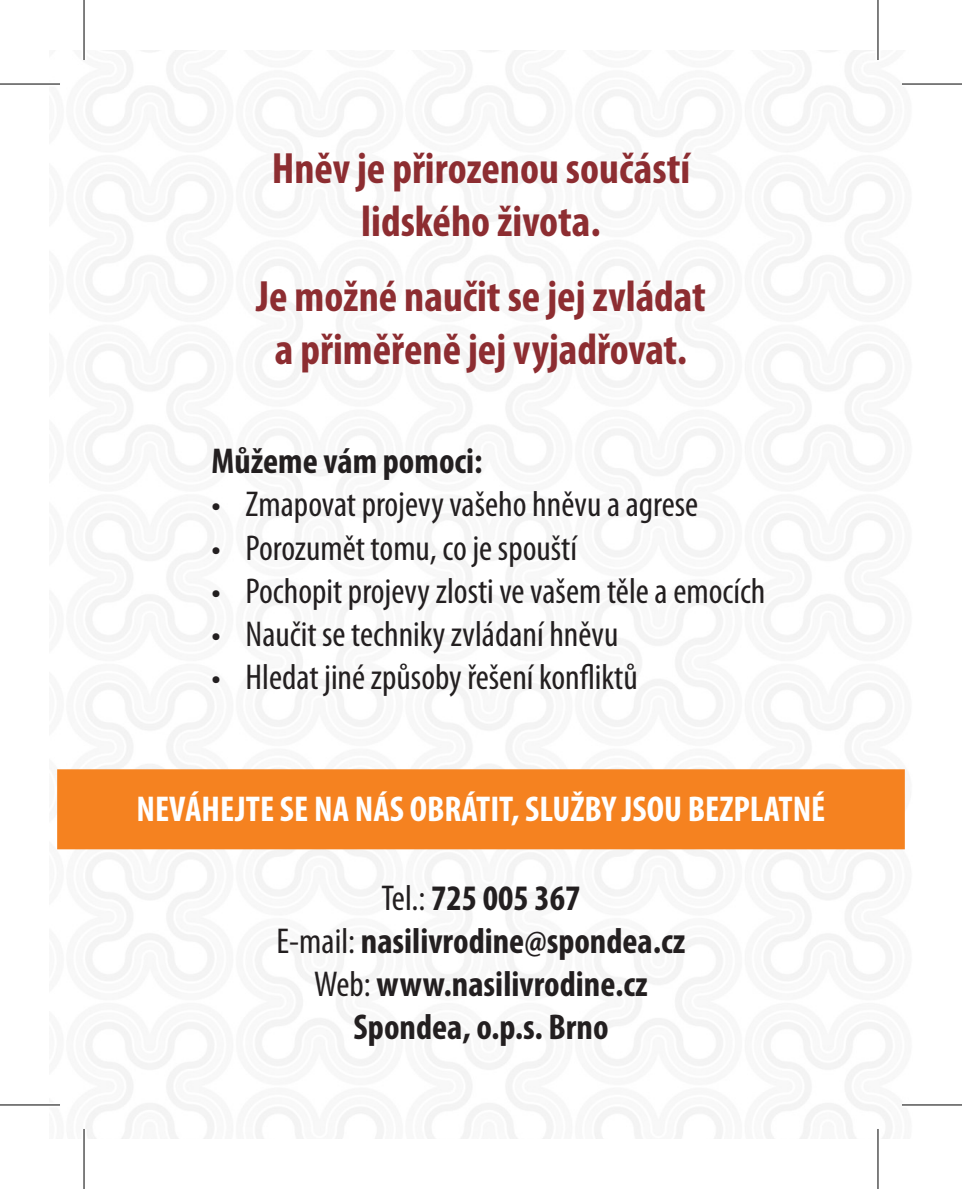
<style>
.page{position:relative;width:962px;height:1189px;background:#fff}
.page>*{position:absolute;margin:0;border:0;box-sizing:border-box;transform-origin:0 0}
.t1{font:700 condensed 44px/52.8px "Myriad Pro";color:#8d2d31;text-align:center}
.t2{font:condensed 36px "Myriad Pro";color:#231f20}
.t3{font:700 condensed 36px/43.2px "Myriad Pro";color:#231f20;text-align:center}
.t4{font:700 condensed 36px "Myriad Pro";color:#fff}
.s1{font-weight:400}
</style>
<div class="page">
<div style="left:57px;top:769px;width:848px;height:80px;background:#f58220"></div>
<svg style="left:0;top:1102px;width:60px;height:4px"></svg>
<svg style="left:902px;top:1102px;width:60px;height:4px"></svg>
<svg style="left:875px;top:0;width:4px;height:60px"></svg>
<svg style="left:878px;top:1129px;width:1px;height:59px"></svg>
<hr style="left:0;top:83px;width:60px;height:2px;background:#000">
<hr style="left:902px;top:83px;width:60px;height:2px;background:#000">
<hr style="left:0;top:1104px;width:60px;height:1px;background:#000">
<hr style="left:902px;top:1104px;width:60px;height:1px;background:#000">
<hr style="left:83px;top:0;width:2px;height:60px;background:#000">
<hr style="left:83px;top:1128px;width:2px;height:60px;background:#000">
<hr style="left:877px;top:0;width:1px;height:60px;background:#000">
<hr style="left:877px;top:1128px;width:1px;height:60px;background:#000">
<p class="t1" style="left:272px;top:146px;width:420px">Hněv je přirozenou součástí lidského života.</p>
<p class="t1" style="left:256px;top:274px;width:451px">Je možné naučit se jej zvládat a přiměřeně jej vyjadřovat.</p>
<p class="t3" style="left:212px;top:443px;width:272px">Můžeme vám pomoci:</p>
<p class="t2" style="left:212px;top:491px;width:488px">• Zmapovat projevy vašeho hněvu a agrese</p>
<p class="t2" style="left:212px;top:534px;width:367px">• Porozumět tomu, co je spouští</p>
<p class="t2" style="left:212px;top:578px;width:555px">• Pochopit projevy zlosti ve vašem těle a emocích</p>
<p class="t2" style="left:212px;top:621px;width:408px">• Naučit se techniky zvládaní hněvu</p>
<p class="t2" style="left:212px;top:664px;width:427px">• Hledat jiné způsoby řešení konfliktů</p>
<p class="t4" style="left:137px;top:796px;width:690px">NEVÁHEJTE SE NA NÁS OBRÁTIT, SLUŽBY JSOU BEZPLATNÉ</p>
<p class="t3" style="left:276px;top:879px;width:410px"><span class="s1">Tel.:</span> 725 005 367<br><span class="s1">E-mail:</span> nasilivrodine@spondea.cz<br><span class="s1">Web:</span> www.nasilivrodine.cz<br>Spondea, o.p.s. Brno</p>
</div>
